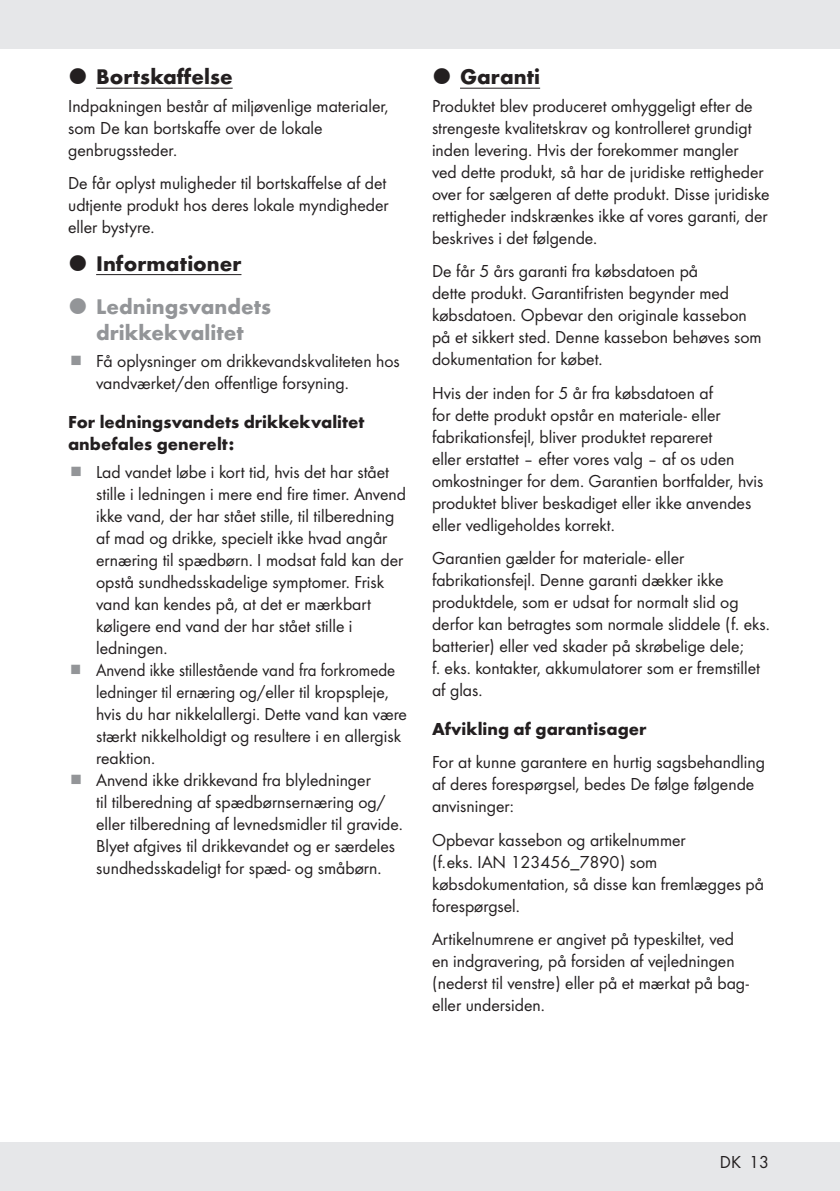
<style>
.page{position:relative;width:840px;height:1191px;background:#fff}
.page>*{position:absolute;margin:0;border:0;box-sizing:border-box;transform-origin:0 0}
.t1{font:700 22px "Futura";color:#231f20}
.t2{font:700 22px/26px "Futura";color:#939598}
.Body_SB{font:18px/22px "Futura Boo";color:#231f20}
.Body{font:18px/22px "Futura Boo";color:#231f20}
.Body-2{font:18px/22px "Futura Boo";color:#231f20;scale:.95 1}
.Headline-03_SB{font:700 18px/22px "Futura";color:#231f20}
</style>
<div class="page">
<div style="left:0;top:1142px;width:839px;height:49px;background:#e6e7e9"></div>
<div style="left:0;top:0;width:839px;height:48px;background:#e6e7e9"></div>
<hr style="left:96px;top:88px;width:136px;height:1px;background:#231f20">
<hr style="left:96px;top:274px;width:145px;height:1px;background:#231f20">
<hr style="left:460px;top:88px;width:80px;height:1px;background:#231f20">
<p class="t1" style="left:96px;top:61px;width:138px">Bortskaffelse</p>
<p class="Body" style="left:68px;top:94px;width:322px">Indpakningen består af miljøvenlige materialer, som De kan bortskaffe over de lokale genbrugssteder.</p>
<p class="Body_SB" style="left:68px;top:171px;width:322px">De får oplyst muligheder til bortskaffelse af det udtjente produkt hos deres lokale myndigheder eller bystyre.</p>
<p class="t1" style="left:96px;top:247px;width:147px">Informationer</p>
<p class="t2" style="left:96px;top:291px;width:176px">Ledningsvandets drikkekvalitet</p>
<p class="Body" style="left:96px;top:349px;width:305px">Få oplysninger om drikkevandskvaliteten hos vandværket/den offentlige forsyning.</p>
<p class="Headline-03_SB" style="left:68px;top:410px;width:298px">For ledningsvandets drikkekvalitet anbefales generelt:</p>
<p class="Body" style="left:96px;top:460px;width:311px">Lad vandet løbe i kort tid, hvis det har stået stille i ledningen i mere end fire timer. Anvend ikke vand, der har stået stille, til tilberedning af mad og drikke, specielt ikke hvad angår ernæring til spædbørn. I modsat fald kan der opstå sundhedsskadelige symptomer. Frisk vand kan kendes på, at det er mærkbart køligere end vand der har stået stille i ledningen.</p>
<p class="Body-2" style="left:96px;top:658px;width:328px">Anvend ikke stillestående vand fra forkromede ledninger til ernæring og/eller til kropspleje, hvis du har nikkelallergi. Dette vand kan være stærkt nikkelholdigt og resultere i en allergisk reaktion.</p>
<p class="Body" style="left:96px;top:768px;width:308px">Anvend ikke drikkevand fra blyledninger<br>til tilberedning af spædbørnsernæring og/ eller tilberedning af levnedsmidler til gravide.<br>Blyet afgives til drikkevandet og er særdeles sundhedsskadeligt for spæd- og småbørn.</p>
<p class="t1" style="left:460px;top:61px;width:82px">Garanti</p>
<p class="Body" style="left:432px;top:94px;width:339px">Produktet blev produceret omhyggeligt efter de strengeste kvalitetskrav og kontrolleret grundigt inden levering. Hvis der forekommer mangler<br>ved dette produkt, så har de juridiske rettigheder over for sælgeren af dette produkt. Disse juridiske rettigheder indskrænkes ikke af vores garanti, der beskrives i det følgende.</p>
<p class="Body_SB" style="left:432px;top:259px;width:331px">De får 5 års garanti fra købsdatoen på<br>dette produkt. Garantifristen begynder med købsdatoen. Opbevar den originale kassebon på et sikkert sted. Denne kassebon behøves som dokumentation for købet.</p>
<p class="Body_SB" style="left:432px;top:381px;width:333px">Hvis der inden for 5 år fra købsdatoen af<br>for dette produkt opstår en materiale- eller fabrikationsfejl, bliver produktet repareret<br>eller erstattet – efter vores valg – af os uden omkostninger for dem. Garantien bortfalder, hvis produktet bliver beskadiget eller ikke anvendes eller vedligeholdes korrekt.</p>
<p class="Body_SB" style="left:432px;top:546px;width:339px">Garantien gælder for materiale- eller fabrikationsfejl. Denne garanti dækker ikke produktdele, som er udsat for normalt slid og derfor kan betragtes som normale sliddele (f. eks. batterier) eller ved skader på skrøbelige dele;<br>f. eks. kontakter, akkumulatorer som er fremstillet af glas.</p>
<p class="Headline-03_SB" style="left:432px;top:716px;width:216px">Afvikling af garantisager</p>
<p class="Body_SB" style="left:432px;top:750px;width:334px">For at kunne garantere en hurtig sagsbehandling af deres forespørgsel, bedes De følge følgende anvisninger:</p>
<p class="Body_SB" style="left:432px;top:828px;width:333px">Opbevar kassebon og artikelnummer<br>(f.eks. IAN 123456_7890) som købsdokumentation, så disse kan fremlægges på forespørgsel.</p>
<p class="Body_SB" style="left:432px;top:927px;width:318px">Artikelnumrene er angivet på typeskiltet, ved en indgravering, på forsiden af vejledningen (nederst til venstre) eller på et mærkat på bag&shy;eller undersiden.</p>
<p class="Body" style="left:719px;top:1150px;width:51px">DK 13</p>
</div>
